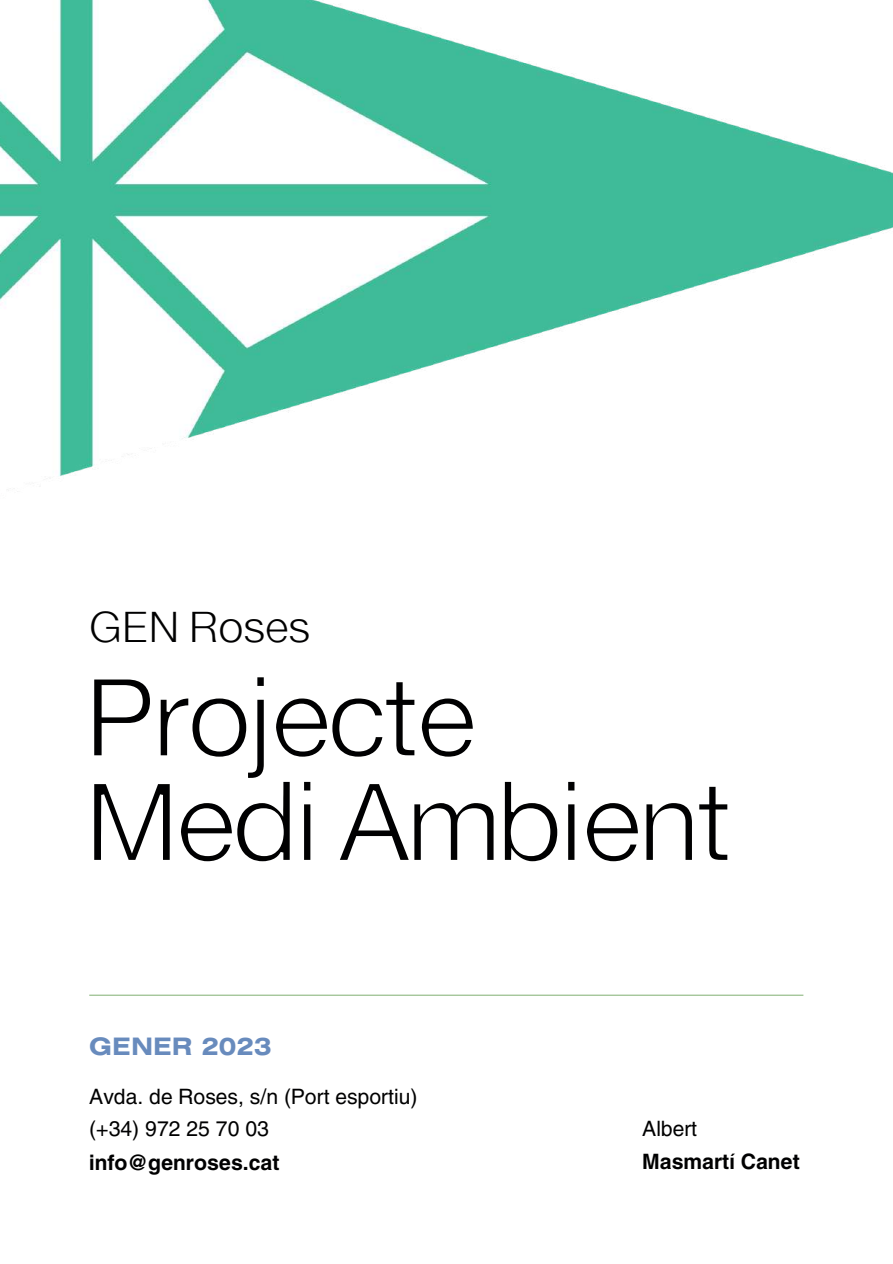
<style>
.page{position:relative;width:893px;height:1264px;background:#fff}
.page>*{position:absolute;margin:0;border:0;box-sizing:border-box;transform-origin:0 0}
.t1{font:300 104.85px/104.6px "EFT New Letter";color:#000001}
.t2{font:300 42px "EFT New Letter";letter-spacing:.02em;color:#000001}
.t3{font:700 24px "Helios Ext";color:#688bbd}
.t4{font:21px/32.5px "Helios";color:#000001}
.t5{font:700 21px "Helios";color:#000001}
</style>
<div class="page">
<hr style="left:89px;top:994px;width:714px;height:1px;background:#8db881">
<img style="left:0;top:0;width:892px;height:476px">
<h2 class="t2" style="left:89px;top:602px;width:222px">GEN Roses</h2>
<h1 class="t1" style="left:85px;top:674px;width:646px">Projecte<br>Medi Ambient</h1>
<p class="t3" style="left:89px;top:1037px;width:184px">GENER 2023</p>
<p class="t4" style="left:89px;top:1079px;width:329px">Avda. de Roses, s/n (Port esportiu) (+34) 972 25 70 03</p>
<p class="t5" style="left:89px;top:1148px;width:192px">info@genroses.cat</p>
<p class="t4" style="left:642px;top:1111px;width:56px">Albert</p>
<p class="t5" style="left:642px;top:1148px;width:159px">Masmartí Canet</p>
</div>
